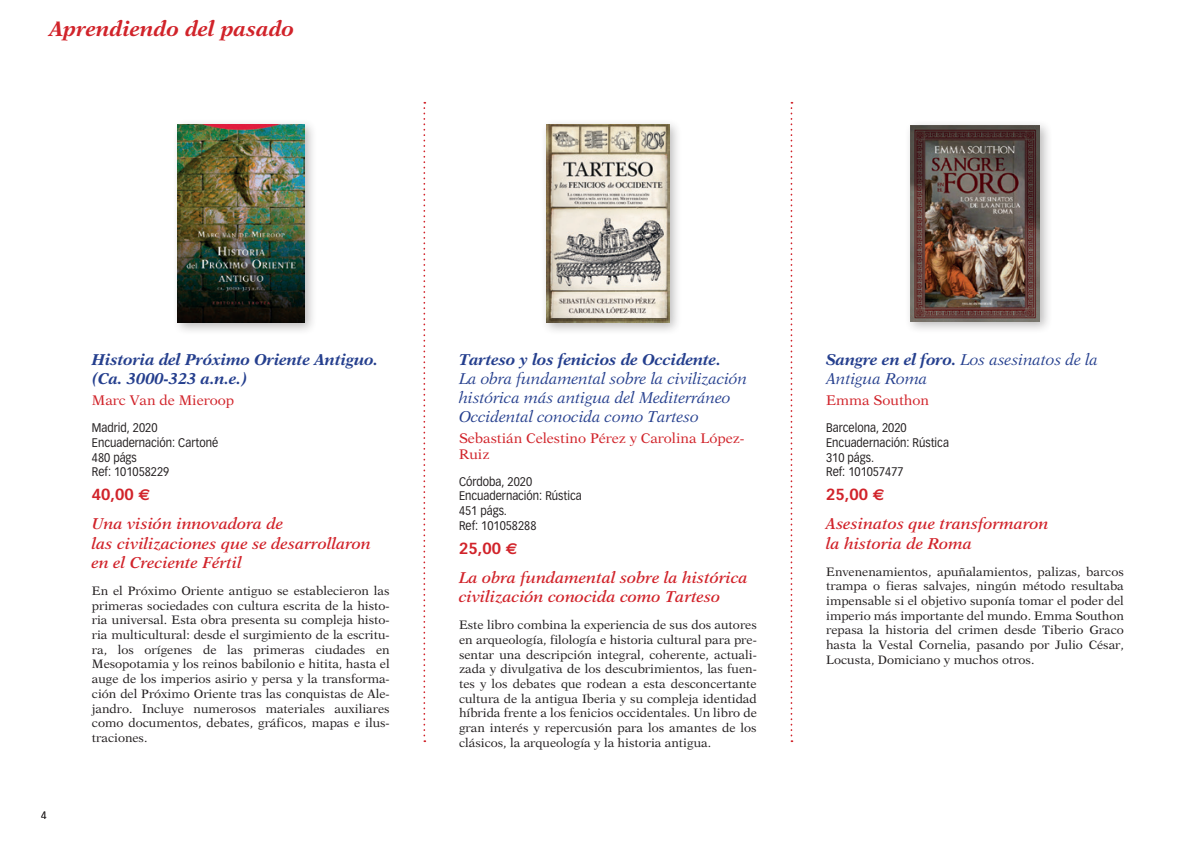
<style>
.page{position:relative;width:1191px;height:844px;background:#fff}
.page>*{position:absolute;margin:0;border:0;box-sizing:border-box;transform-origin:0 0}
.t1{font:italic 700 21px "New Aster";color:#d1232a}
.t2{font:italic 600 15.75px/19.2px "New Aster";color:#d1232a}
.t3{font:italic 15.75px/18.9px "New Aster";letter-spacing:-.01em;color:#253f8e}
.t4{font:italic 700 15.75px/18.9px "New Aster";letter-spacing:-.01em;color:#253f8e}
.t5{font:700 15.75px "Vectora LH";color:#d1232a}
.t6{font:14px/15.8px "New Aster";color:#d1232a}
.t7{font:12.25px/14.7px "New Aster";color:#231f20;text-align:justify}
.t8{font:12.25px/14.7px "Vectora LH";color:#231f20;scale:.9 1}
.t9{font:300 10.5px "Vectora LH";color:#231f20}
.s1{font-family:"Euro Sans"}
.s2{font-weight:700}
</style>
<div class="page">
<svg style="left:423px;top:102px;width:2px;height:639px"></svg>
<svg style="left:790px;top:102px;width:2px;height:639px"></svg>
<div style="left:172px;top:118px;width:145px;height:218px;background:#231f20;opacity:.3"></div>
<img style="left:178px;top:124px;width:126px;height:198px">
<div style="left:541px;top:118px;width:141px;height:218px;background:#231f20;opacity:.3"></div>
<img style="left:546px;top:124px;width:123px;height:198px">
<div style="left:904px;top:120px;width:148px;height:214px;background:#231f20;opacity:.3"></div>
<img style="left:910px;top:126px;width:129px;height:195px">
<h1 class="t1" style="left:50px;top:16px;width:246px">Aprendiendo del pasado</h1>
<p class="t9" style="left:41px;top:809px;width:7px">4</p>
<p class="t4" style="left:92px;top:350px;width:288px">Historia del Próximo Oriente Antiguo. (Ca. 3000-323 a.n.e.)</p>
<p class="t6" style="left:92px;top:392px;width:144px">Marc Van de Mieroop</p>
<p class="t8" style="left:92px;top:420px;width:142px">Madrid, 2020<br>Encuadernación: Cartoné<br>480 págs<br>Ref: 101058229</p>
<p class="t5" style="left:92px;top:485px;width:60px">40,00 <span class="s1">€</span></p>
<p class="t2" style="left:92px;top:514px;width:281px">Una visión innovadora de<br>las civilizaciones que se desarrollaron en el Creciente Fértil</p>
<p class="t7" style="left:92px;top:583px;width:299px">En el Próximo Oriente antiguo se establecieron las primeras sociedades con cultura escrita de la histo&shy;ria universal. Esta obra presenta su compleja histo&shy;ria multicultural: desde el surgimiento de la escritu&shy;ra, los orígenes de las primeras ciudades en Mesopotamia y los reinos babilonio e hitita, hasta el auge de los imperios asirio y persa y la transforma&shy;ción del Próximo Oriente tras las conquistas de Ale&shy;jandro. Incluye numerosos materiales auxiliares como documentos, debates, gráficos, mapas e ilus&shy;traciones.</p>
<p class="t4" style="left:459px;top:350px;width:263px">Tarteso y los fenicios de Occidente.</p>
<p class="t3" style="left:459px;top:369px;width:290px">La obra fundamental sobre la civilización histórica más antigua del Mediterráneo<br>Occidental conocida como Tarteso</p>
<p class="t6" style="left:459px;top:430px;width:287px">Sebastián Celestino Pérez y Carolina López-<br>Ruiz</p>
<p class="t8" style="left:459px;top:474px;width:138px">Córdoba, 2020<br>Encuadernación: Rústica<br>451 págs.<br>Ref: 101058288</p>
<p class="t5" style="left:459px;top:538px;width:60px">25,00 <span class="s1">€</span></p>
<p class="t2" style="left:459px;top:567px;width:290px">La obra fundamental sobre la histórica civilización conocida como Tarteso</p>
<p class="t7" style="left:459px;top:617px;width:299px">Este libro combina la experiencia de sus dos autores en arqueología, filología e historia cultural para pre&shy;sentar una descripción integral, coherente, actuali&shy;zada y divulgativa de los descubrimientos, las fuen&shy;tes y los debates que rodean a esta desconcertante cultura de la antigua Iberia y su compleja identidad híbrida frente a los fenicios occidentales. Un libro de gran interés y repercusión para los amantes de los clásicos, la arqueología y la historia antigua.</p>
<p class="t3" style="left:826px;top:350px;width:273px"><span class="s2">Sangre en el foro.</span> Los asesinatos de la<br>Antigua Roma</p>
<p class="t6" style="left:826px;top:392px;width:104px">Emma Southon</p>
<p class="t8" style="left:826px;top:420px;width:138px">Barcelona, 2020<br>Encuadernación: Rústica<br>310 págs.<br>Ref: 101057477</p>
<p class="t5" style="left:826px;top:485px;width:60px">25,00 <span class="s1">€</span></p>
<p class="t2" style="left:826px;top:514px;width:224px">Asesinatos que transformaron la historia de Roma</p>
<p class="t7" style="left:826px;top:563px;width:299px">Envenenamientos, apuñalamientos, palizas, barcos trampa o fieras salvajes, ningún método resultaba impensable si el objetivo suponía tomar el poder del imperio más importante del mundo. Emma Southon repasa la historia del crimen desde Tiberio Graco hasta la Vestal Cornelia, pasando por Julio César, Locusta, Domiciano y muchos otros.</p>
</div>
